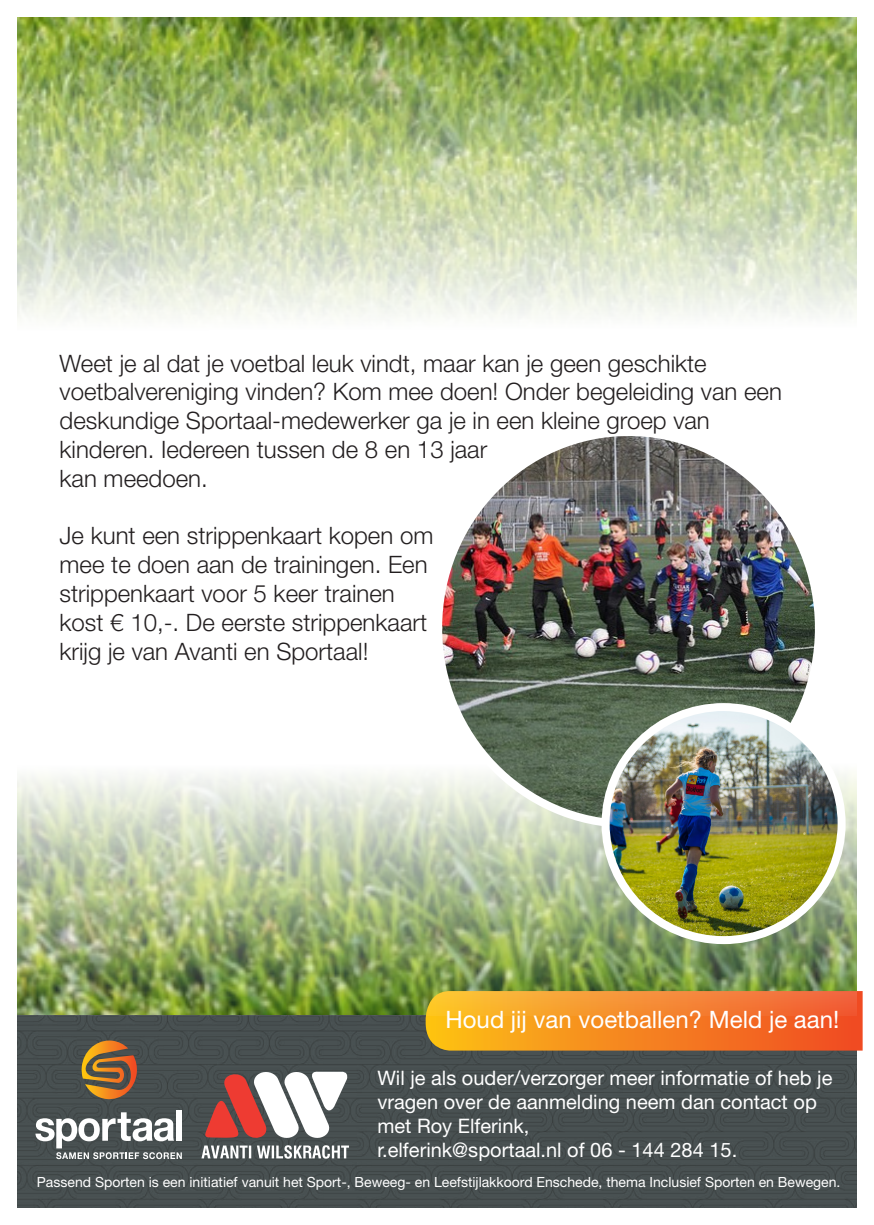
<style>
.page{position:relative;width:874px;height:1225px;background:#fff}
.page>*{position:absolute;margin:0;border:0;box-sizing:border-box;transform-origin:0 0}
.t1{font:300 24px/28.8px "Helvetica Neue LT Std";color:#231f20}
.Alineastijl_1{font:24px "Helvetica Neue LT Std";color:#fff}
.t2{font:20px/24px "Helvetica Neue LT Std";color:#fff}
.t3{font:14px "Helvetica Neue LT Std";color:#fff}
</style>
<div class="page">
<img style="left:17px;top:1015px;width:839px;height:193px">
<svg style="left:81px;top:1040px;width:56px;height:60px;background:#936738"></svg>
<div style="left:176px;top:1110px;width:6px;height:30px;background:#fff"></div>
<svg style="left:35px;top:1112px;width:147px;height:47px"></svg>
<svg style="left:425px;top:991px;width:437px;height:59px;background:#f3821e"></svg>
<svg style="left:17px;top:17px;width:839px;height:301px;background:#b8c994"></svg>
<img style="left:17px;top:773px;width:839px;height:242px">
<img style="left:438px;top:437px;width:375px;height:387px">
<img style="left:605px;top:707px;width:236px;height:233px">
<div style="left:601px;top:703px;width:244px;height:241px;border:8px solid #fff;border-radius:50%"></div>
<svg style="left:201px;top:1069px;width:148px;height:89px"></svg>
<p class="t1" style="left:60px;top:348px;width:648px">Weet je al dat je voetbal leuk vindt, maar kan je geen geschikte</p>
<p class="t1" style="left:60px;top:377px;width:723px">voetbalvereniging vinden? Kom mee doen! Onder begeleiding van een deskundige Sportaal-medewerker ga je in een kleine groep van</p>
<p class="t1" style="left:60px;top:434px;width:429px">kinderen. Iedereen tussen de 8 en 13 jaar</p>
<p class="t1" style="left:60px;top:463px;width:150px">kan meedoen.</p>
<p class="t1" style="left:60px;top:521px;width:375px">Je kunt een strippenkaart kopen om</p>
<p class="t1" style="left:60px;top:550px;width:369px">mee te doen aan de trainingen. Een</p>
<p class="t1" style="left:60px;top:578px;width:336px">strippenkaart voor 5 keer trainen</p>
<p class="t1" style="left:60px;top:607px;width:369px">kost € 10,-. De eerste strippenkaart</p>
<p class="t1" style="left:60px;top:636px;width:310px">krijg je van Avanti en Sportaal!</p>
<p class="Alineastijl_1" style="left:445px;top:1005px;width:395px">Houd jij van voetballen? Meld je aan!</p>
<p class="t2" style="left:377px;top:1065px;width:456px">Wil je als ouder/verzorger meer informatie of heb je vragen over de aanmelding neem dan contact op met Roy Elferink,</p>
<p class="t2" style="left:377px;top:1137px;width:361px">r.elferink@sportaal.nl of 06 - 144 284 15.</p>
<p class="t3" style="left:37px;top:1173px;width:804px">Passend Sporten is een initiatief vanuit het Sport-, Beweeg- en Leefstijlakkoord Enschede, thema Inclusief Sporten en Bewegen.</p>
</div>
